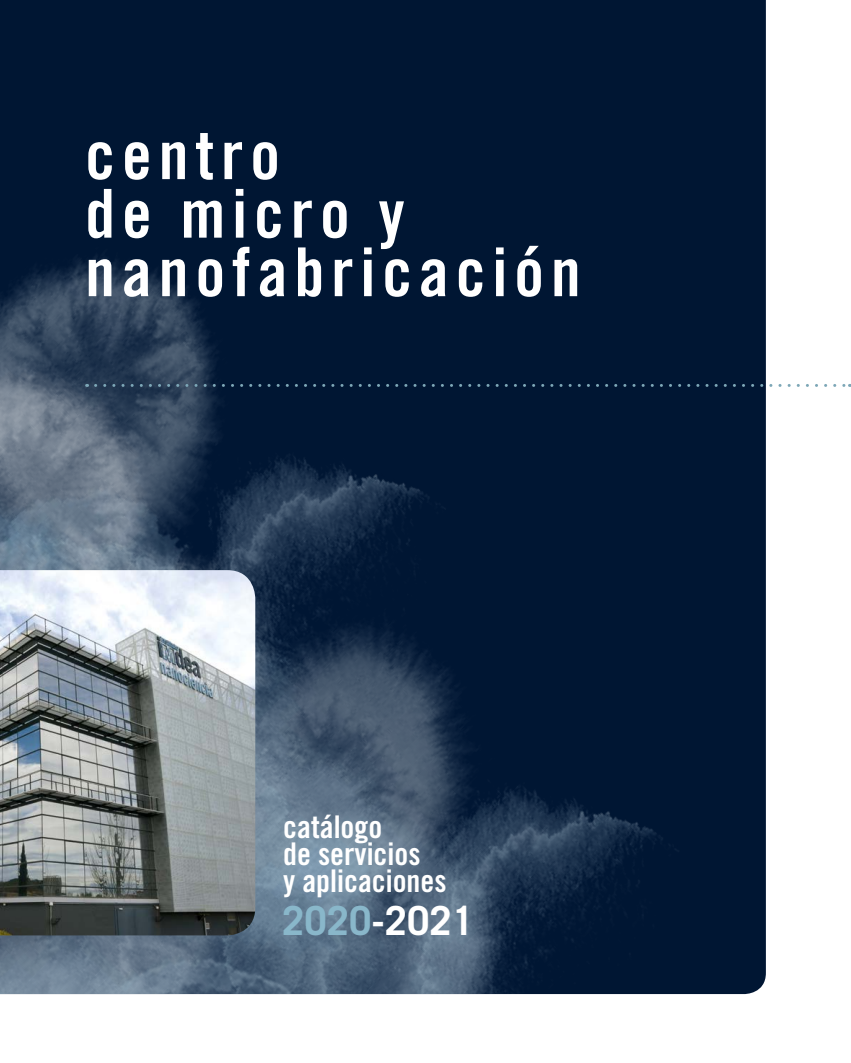
<style>
.page{position:relative;width:851px;height:1063px;background:#fff}
.page>*{position:absolute;margin:0;border:0;box-sizing:border-box;transform-origin:0 0}
.t1{font:67.5px/58.5px "Trade Gothic Bold Cond Twenty";letter-spacing:.1em;color:#fff}
.t2{font:700 40.05px "Trade Gothic";color:#fff}
.t3{font:31.35px/26.8px "Trade Gothic Bold Cond Twenty";color:#fff}
.s1{color:#89b7ca}
</style>
<div class="page">
<img style="left:0;top:0;width:765px;height:994px">
<img style="left:0;top:570px;width:255px;height:365px">
<svg style="left:96px;top:384px;width:754px;height:3px;background:#385168"></svg>
<h1 class="t1" style="left:85px;top:125px;width:497px">centro<br>de micro y nanofabricación</h1>
<p class="t3" style="left:283px;top:813px;width:165px">catálogo<br>de servicios<br>y aplicaciones</p>
<p class="t2" style="left:282px;top:896px;width:193px"><span class="s1">2020</span>-2021</p>
</div>
